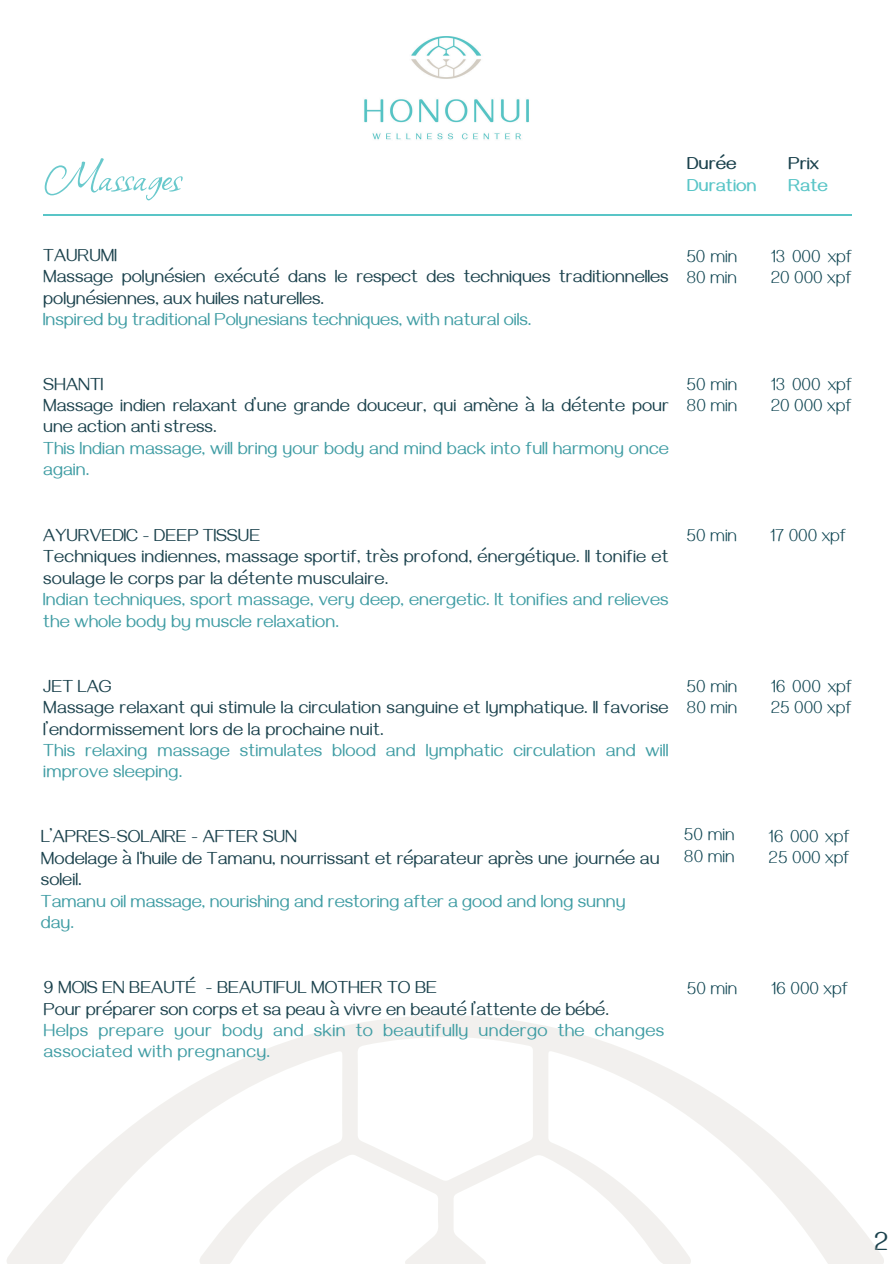
<style>
.page{position:relative;width:894px;height:1264px;background:#fff}
.page>*{position:absolute;margin:0;border:0;box-sizing:border-box;transform-origin:0 0}
.t1{font:51px "Allison";color:#69c9cc}
.t2{font:27px "Gayathri";color:#1b424d}
.t3{font:18px/21.3px "Gayathri";color:#1b424d}
.t4{font:18px/21.3px "Gayathri";letter-spacing:.005em;color:#409da4}
.t5{font:100 18px/21.3px "Gayathri";color:#104653}
.t6{font:18px/21.3px "Gayathri";letter-spacing:.025em;color:#409da4}
.t7{font:700 18px/21.3px "Gayathri";color:#1b424d}
.t8{font:700 18px "Gayathri";color:#59c5c7}
.s1{color:#59c5c7}
</style>
<div class="page">
<hr style="left:43px;top:214px;width:808px;height:1px;background:#59c5c7">
<img style="left:364px;top:36px;width:165px;height:104px">
<svg style="left:7px;top:1015px;width:876px;height:248px"></svg>
<p class="t7" style="left:686px;top:156px;width:51px">Durée</p>
<p class="t8" style="left:686px;top:178px;width:72px">Duration</p>
<p class="t1" style="left:43px;top:144px;width:139px">Massages</p>
<p class="t7" style="left:787px;top:156px;width:41px">Prix<br><span class="s1">Rate</span></p>
<p class="t3" style="left:43px;top:248px;width:75px">TAURUMI</p>
<p class="t3" style="left:43px;top:269px;width:626px">Massage polynésien exécuté dans le respect des techniques traditionnelles polynésiennes, aux huiles naturelles.</p>
<p class="t4" style="left:43px;top:312px;width:489px">Inspired by traditional Polynesians techniques, with natural oils.</p>
<p class="t5" style="left:686px;top:249px;width:52px">50 min<br>80 min</p>
<p class="t3" style="left:43px;top:377px;width:61px">SHANTI</p>
<p class="t3" style="left:43px;top:398px;width:626px">Massage indien relaxant d’une grande douceur, qui amène à la détente pour une action anti stress.</p>
<p class="t4" style="left:43px;top:441px;width:626px">This Indian massage, will bring your body and mind back into full harmony once again.</p>
<p class="t5" style="left:686px;top:377px;width:52px">50 min<br>80 min</p>
<p class="t5" style="left:770px;top:249px;width:83px">13 000 xpf<br>20 000 xpf</p>
<p class="t5" style="left:770px;top:377px;width:83px">13 000 xpf<br>20 000 xpf</p>
<h1 class="t3" style="left:43px;top:528px;width:218px">AYURVEDIC - DEEP TISSUE</h1>
<h2 class="t3" style="left:43px;top:549px;width:626px">Techniques indiennes, massage sportif, très profond, énergétique. Il tonifie et soulage le corps par la détente musculaire.</h2>
<h2 class="t4" style="left:43px;top:592px;width:626px">Indian techniques, sport massage, very deep, energetic. It tonifies and relieves the whole body by muscle relaxation.</h2>
<p class="t5" style="left:686px;top:527px;width:52px">50 min</p>
<p class="t5" style="left:770px;top:527px;width:77px">17 000 xpf</p>
<p class="t3" style="left:43px;top:679px;width:70px">JET LAG</p>
<p class="t3" style="left:43px;top:700px;width:626px">Massage relaxant qui stimule la circulation sanguine et lymphatique. Il favorise l’endormissement lors de la prochaine nuit.</p>
<p class="t4" style="left:43px;top:743px;width:626px">This relaxing massage stimulates blood and lymphatic circulation and will improve sleeping.</p>
<p class="t5" style="left:686px;top:679px;width:52px">50 min<br>80 min</p>
<p class="t5" style="left:770px;top:679px;width:83px">16 000 xpf<br>25 000 xpf</p>
<p class="t3" style="left:41px;top:829px;width:258px">L’APRES-SOLAIRE - AFTER SUN</p>
<p class="t3" style="left:41px;top:851px;width:620px">Modelage à l‘huile de Tamanu, nourrissant et réparateur après une journée au soleil.</p>
<p class="t4" style="left:41px;top:893px;width:586px">Tamanu oil massage, nourishing and restoring after a good and long sunny day.</p>
<p class="t3" style="left:43px;top:980px;width:395px">9 MOIS EN BEAUTÉ - BEAUTIFUL MOTHER TO BE</p>
<p class="t3" style="left:43px;top:1001px;width:567px">Pour préparer son corps et sa peau à vivre en beauté l’attente de bébé.</p>
<p class="t6" style="left:43px;top:1023px;width:622px">Helps prepare your body and skin to beautifully undergo the changes associated with pregnancy.</p>
<p class="t5" style="left:683px;top:827px;width:52px">50 min<br>80 min</p>
<p class="t5" style="left:768px;top:829px;width:83px">16 000 xpf<br>25 000 xpf</p>
<p class="t5" style="left:686px;top:980px;width:52px">50 min</p>
<p class="t5" style="left:771px;top:980px;width:78px">16 000 xpf</p>
<p class="t2" style="left:873px;top:1230px;width:16px">2</p>
</div>
